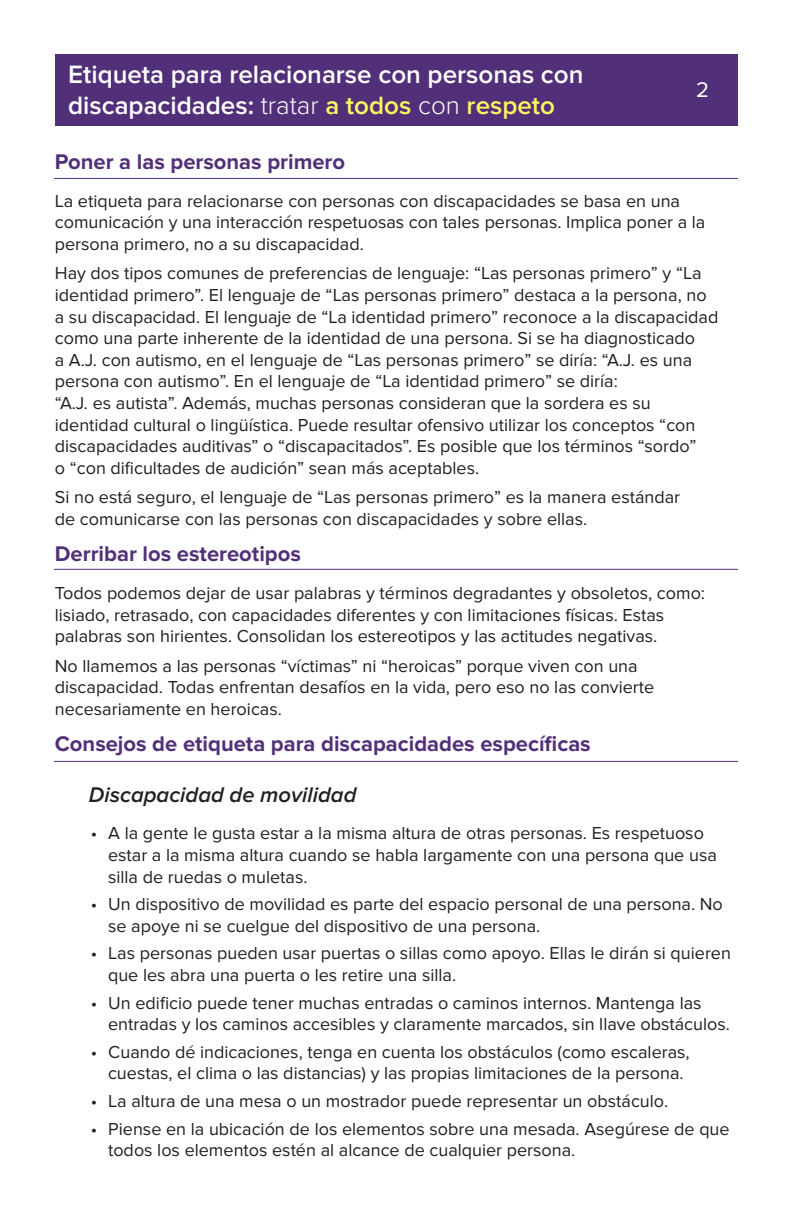
<style>
.page{position:relative;width:792px;height:1224px;background:#fff}
.page>*{position:absolute;margin:0;border:0;box-sizing:border-box;transform-origin:0 0}
.t1{font:600 26px/31.2px "Proxima Nova";color:#fff}
.t2{font:700 22px "Proxima Nova";color:#523079}
.t3{font:italic 600 22px "Proxima Nova";color:#231f20}
.t4{font:22px "Proxima Nova";color:#fff}
.t5{font:18px/21.6px "Proxima Nova";color:#231f20}
.s1{font-weight:300}
.s2{color:#fff461}
</style>
<div class="page">
<div style="left:55px;top:54px;width:683px;height:71px;background:#523079"></div>
<hr style="left:54px;top:178px;width:684px;height:1px;background:#523079">
<hr style="left:54px;top:569px;width:684px;height:1px;background:#523079">
<hr style="left:54px;top:761px;width:684px;height:1px;background:#523079">
<h1 class="t1" style="left:68px;top:59px;width:517px">Etiqueta para relacionarse con personas con discapacidades: <span class="s1">tratar</span> <span class="s2">a todos</span> <span class="s1">con</span> <span class="s2">respeto</span></h1>
<p class="t4" style="left:696px;top:77px;width:14px">2</p>
<p class="t2" style="left:55px;top:149px;width:292px">Poner a las personas primero</p>
<p class="t5" style="left:55px;top:190px;width:652px">La etiqueta para relacionarse con personas con discapacidades se basa en una comunicación y una interacción respetuosas con tales personas. Implica poner a la persona primero, no a su discapacidad.</p>
<p class="t5" style="left:55px;top:263px;width:665px">Hay dos tipos comunes de preferencias de lenguaje: “Las personas primero” y “La identidad primero”. El lenguaje de “Las personas primero” destaca a la persona, no a su discapacidad. El lenguaje de “La identidad primero” reconoce a la discapacidad como una parte inherente de la identidad de una persona. Si se ha diagnosticado<br>a A.J. con autismo, en el lenguaje de “Las personas primero” se diría: “A.J. es una persona con autismo”. En el lenguaje de “La identidad primero” se diría:<br>“A.J. es autista”. Además, muchas personas consideran que la sordera es su identidad cultural o lingüística. Puede resultar ofensivo utilizar los conceptos “con discapacidades auditivas” o “discapacitados”. Es posible que los términos “sordo”<br>o “con dificultades de audición” sean más aceptables.</p>
<p class="t5" style="left:55px;top:487px;width:627px">Si no está seguro, el lenguaje de “Las personas primero” es la manera estándar de comunicarse con las personas con discapacidades y sobre ellas.</p>
<p class="t2" style="left:55px;top:541px;width:248px">Derribar los estereotipos</p>
<p class="t5" style="left:55px;top:582px;width:652px">Todos podemos dejar de usar palabras y términos degradantes y obsoletos, como: lisiado, retrasado, con capacidades diferentes y con limitaciones físicas. Estas palabras son hirientes. Consolidan los estereotipos y las actitudes negativas.</p>
<p class="t5" style="left:55px;top:655px;width:601px">No llamemos a las personas “víctimas” ni “heroicas” porque viven con una discapacidad. Todas enfrentan desafíos en la vida, pero eso no las convierte necesariamente en heroicas.</p>
<p class="t2" style="left:55px;top:731px;width:537px">Consejos de etiqueta para discapacidades específicas</p>
<p class="t3" style="left:89px;top:782px;width:269px">Discapacidad de movilidad</p>
<p class="t5" style="left:108px;top:823px;width:610px;text-indent:-17px">• A la gente le gusta estar a la misma altura de otras personas. Es respetuoso estar a la misma altura cuando se habla largamente con una persona que usa silla de ruedas o muletas.</p>
<p class="t5" style="left:108px;top:894px;width:616px;text-indent:-17px">• Un dispositivo de movilidad es parte del espacio personal de una persona. No se apoye ni se cuelgue del dispositivo de una persona.</p>
<p class="t5" style="left:108px;top:943px;width:624px;text-indent:-17px">• Las personas pueden usar puertas o sillas como apoyo. Ellas le dirán si quieren que les abra una puerta o les retire una silla.</p>
<p class="t5" style="left:108px;top:992px;width:623px;text-indent:-17px">• Un edificio puede tener muchas entradas o caminos internos. Mantenga las entradas y los caminos accesibles y claramente marcados, sin llave obstáculos.</p>
<p class="t5" style="left:108px;top:1041px;width:583px;text-indent:-17px">• Cuando dé indicaciones, tenga en cuenta los obstáculos (como escaleras, cuestas, el clima o las distancias) y las propias limitaciones de la persona.</p>
<p class="t5" style="left:91px;top:1090px;width:579px">• La altura de una mesa o un mostrador puede representar un obstáculo.</p>
<p class="t5" style="left:108px;top:1118px;width:623px;text-indent:-17px">• Piense en la ubicación de los elementos sobre una mesada. Asegúrese de que todos los elementos estén al alcance de cualquier persona.</p>
</div>
